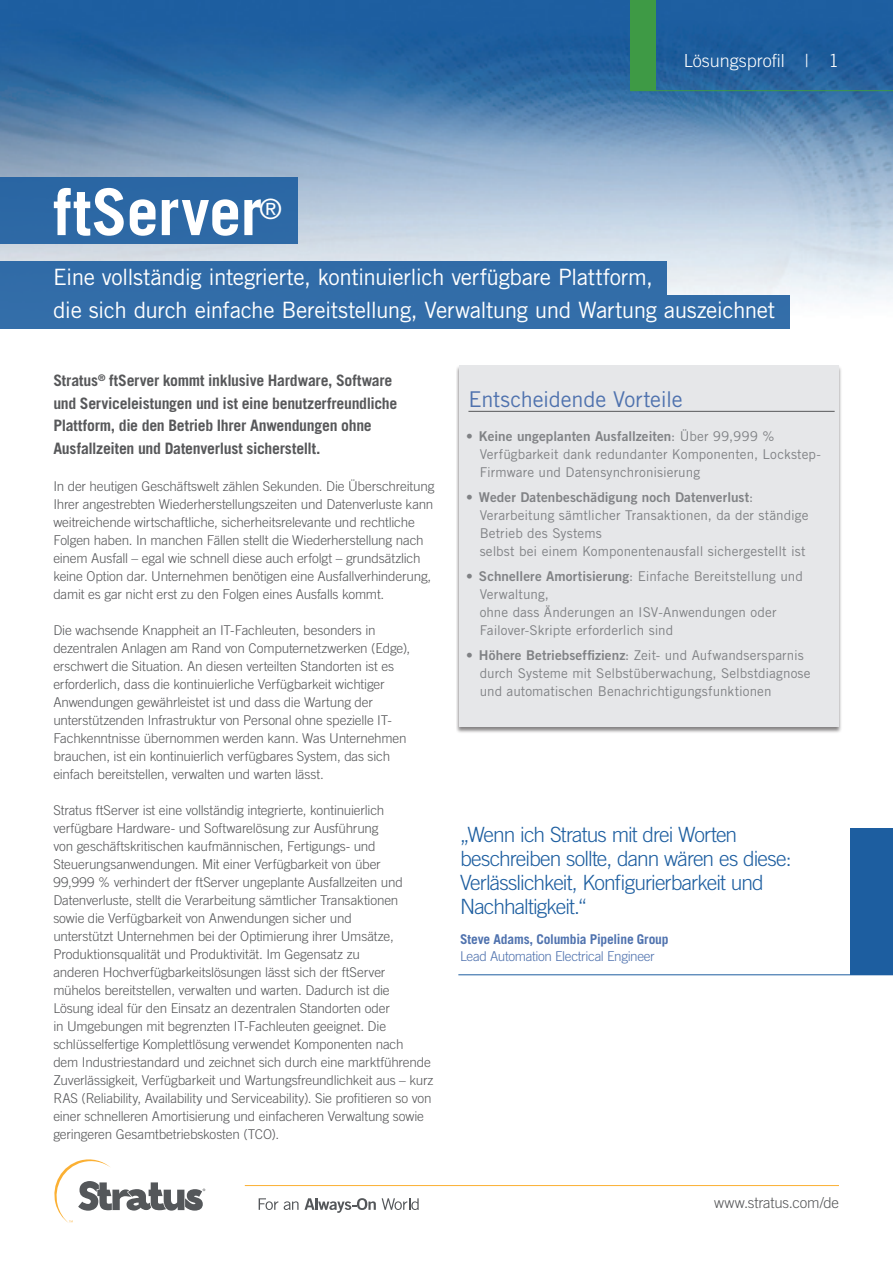
<style>
.page{position:relative;width:893px;height:1263px;background:#fff}
.page>*{position:absolute;margin:0;border:0;box-sizing:border-box;transform-origin:0 0}
.Paper_Title{font:700 64.5px "Trade Gothic LT Std";letter-spacing:-.01em;color:#fff}
.Paper_Title-2{font:28.05px "Trade Gothic LT Std";color:#fff}
.Sub_Title{font:22.5px/33px "Trade Gothic LT Std";letter-spacing:-.025em;color:#fff}
.Quick_Facts{font:21.75px "Trade Gothic LT Std";letter-spacing:-.015em;color:#4f72ae}
.t1{font:300 21px/24px "Trade Gothic LT Std";letter-spacing:-.045em;color:#1d5ea0}
.Header_-_Title{font:300 18px "Trade Gothic LT Std";color:#fff}
.Introduction{font:700 15.75px/22.5px "Trade Gothic LT Std";letter-spacing:-.02em;color:#57585a}
.Body_Subs{font:300 15px "Trade Gothic LT Std";letter-spacing:-.015em;color:#57585a}
.body_text{font:300 13.5px/18px "Trade Gothic LT Std";letter-spacing:-.015em;color:#57585a}
.Quick_Facts_Bullets{font:13.5px/18px "Trade Gothic LT Std";letter-spacing:.005em;color:#808285}
.Quote_Author{font:700 13.5px "Trade Gothic LT Std";letter-spacing:-.015em;color:#4f72ae}
.Quote_author_title{font:300 13.5px "Trade Gothic LT Std";letter-spacing:-.025em;color:#4f72ae}
.s1{font-family:"Trade Gothic LT Std Bd 2"}
</style>
<div class="page">
<svg style="left:259px;top:1198px;width:19px;height:12px"></svg>
<svg style="left:284px;top:1198px;width:92px;height:15px"></svg>
<svg style="left:382px;top:1198px;width:37px;height:12px"></svg>
<svg style="left:54px;top:1159px;width:151px;height:64px"></svg>
<hr style="left:245px;top:1185px;width:594px;height:1px;background:#fbb033">
<img style="left:0;top:0;width:893px;height:302px">
<div style="left:630px;top:0;width:26px;height:90px;background:#3e9a45"></div>
<hr style="left:630px;top:90px;width:263px;height:1px;background:#3e9a45">
<div style="left:456px;top:365px;width:386px;height:369px;background:#231f20;opacity:.55"></div>
<div style="left:459px;top:365px;width:380px;height:361px;background:#e6e7e9"></div>
<hr style="left:468px;top:411px;width:367px;height:1px;background:#57585a">
<div style="left:0;top:177px;width:298px;height:67px;background:#2c68a5"></div>
<div style="left:0;top:261px;width:667px;height:34px;background:#316ca8"></div>
<div style="left:0;top:295px;width:790px;height:34px;background:#336ea9"></div>
<hr style="left:458px;top:974px;width:435px;height:1px;background:#1d5ea0">
<div style="left:851px;top:828px;width:42px;height:147px;background:#1d5ea0"></div>
<p class="Header_-_Title" style="left:684px;top:50px;width:157px">Lösungsprofil | 1</p>
<p class="Paper_Title" style="left:53px;top:172px;width:210px">ftServer</p>
<p class="Paper_Title-2" style="left:260px;top:192px;width:24px">®</p>
<p class="Sub_Title" style="left:53px;top:260px;width:723px">Eine vollständig integrierte, kontinuierlich verfügbare Plattform,<br>die sich durch einfache Bereitstellung, Verwaltung und Wartung auszeichnet</p>
<p class="Introduction" style="left:53px;top:369px;width:346px">Stratus<sup>®</sup> ftServer kommt inklusive Hardware, Software und Serviceleistungen und ist eine benutzerfreundliche Plattform, die den Betrieb Ihrer Anwendungen ohne Ausfallzeiten und Datenverlust sicherstellt.</p>
<p class="body_text" style="left:53px;top:477px;width:383px">In der heutigen Geschäftswelt zählen Sekunden. Die Überschreitung Ihrer angestrebten Wiederherstellungszeiten und Datenverluste kann weitreichende wirtschaftliche, sicherheitsrelevante und rechtliche Folgen haben. In manchen Fällen stellt die Wiederherstellung nach einem Ausfall – egal wie schnell diese auch erfolgt – grundsätzlich keine Option dar. Unternehmen benötigen eine Ausfallverhinderung, damit es gar nicht erst zu den Folgen eines Ausfalls kommt.</p>
<p class="body_text" style="left:53px;top:621px;width:358px">Die wachsende Knappheit an IT-Fachleuten, besonders in dezentralen Anlagen am Rand von Computernetzwerken (Edge), erschwert die Situation. An diesen verteilten Standorten ist es erforderlich, dass die kontinuierliche Verfügbarkeit wichtiger Anwendungen gewährleistet ist und dass die Wartung der unterstützenden Infrastruktur von Personal ohne spezielle IT-Fachkenntnisse übernommen werden kann. Was Unternehmen brauchen, ist ein kontinuierlich verfügbares System, das sich einfach bereitstellen, verwalten und warten lässt.</p>
<p class="body_text" style="left:53px;top:801px;width:382px">Stratus ftServer ist eine vollständig integrierte, kontinuierlich verfügbare Hardware- und Softwarelösung zur Ausführung<br>von geschäftskritischen kaufmännischen, Fertigungs- und Steuerungsanwendungen. Mit einer Verfügbarkeit von über<br>99,999 % verhindert der ftServer ungeplante Ausfallzeiten und Datenverluste, stellt die Verarbeitung sämtlicher Transaktionen<br>sowie die Verfügbarkeit von Anwendungen sicher und<br>unterstützt Unternehmen bei der Optimierung ihrer Umsätze, Produktionsqualität und Produktivität. Im Gegensatz zu<br>anderen Hochverfügbarkeitslösungen lässt sich der ftServer mühelos bereitstellen, verwalten und warten. Dadurch ist die<br>Lösung ideal für den Einsatz an dezentralen Standorten oder<br>in Umgebungen mit begrenzten IT-Fachleuten geeignet. Die schlüsselfertige Komplettlösung verwendet Komponenten nach<br>dem Industriestandard und zeichnet sich durch eine marktführende Zuverlässigkeit, Verfügbarkeit und Wartungsfreundlichkeit aus – kurz RAS (Reliability, Availability und Serviceability). Sie profitieren so von einer schnelleren Amortisierung und einfacheren Verwaltung sowie geringeren Gesamtbetriebskosten (TCO).</p>
<p class="Quick_Facts" style="left:468px;top:386px;width:216px">Entscheidende Vorteile</p>
<p class="Quick_Facts_Bullets" style="left:480px;top:427px;width:343px;text-indent:-14px">• <span class="s1">Keine ungeplanten Ausfallzeiten</span>: Über 99,999 %<br>Verfügbarkeit dank redundanter Komponenten, Lockstep-<br>Firmware und Datensynchronisierung</p>
<p class="Quick_Facts_Bullets" style="left:480px;top:488px;width:330px;text-indent:-14px">• <span class="s1">Weder Datenbeschädigung noch Datenverlust</span>:<br>Verarbeitung sämtlicher Transaktionen, da der ständige Betrieb des Systems<br>selbst bei einem Komponentenausfall sichergestellt ist</p>
<p class="Quick_Facts_Bullets" style="left:480px;top:567px;width:325px;text-indent:-14px">• <span class="s1">Schnellere Amortisierung</span>: Einfache Bereitstellung und Verwaltung,<br>ohne dass Änderungen an ISV-Anwendungen oder Failover-Skripte erforderlich sind</p>
<p class="Quick_Facts_Bullets" style="left:480px;top:646px;width:332px;text-indent:-14px">• <span class="s1">Höhere Betriebseffizienz</span>: Zeit- und Aufwandsersparnis durch Systeme mit Selbstüberwachung, Selbstdiagnose und automatischen Benachrichtigungsfunktionen</p>
<p class="t1" style="left:460px;top:822px;width:333px">„Wenn ich Stratus mit drei Worten beschreiben sollte, dann wären es diese:<br>Verlässlichkeit, Konfigurierbarkeit und Nachhaltigkeit.“</p>
<p class="Quote_Author" style="left:460px;top:931px;width:210px">Steve Adams, Columbia Pipeline Group</p>
<p class="Quote_author_title" style="left:460px;top:948px;width:196px">Lead Automation Electrical Engineer</p>
<p class="Body_Subs" style="left:714px;top:1194px;width:126px">www.stratus.com/de</p>
</div>
